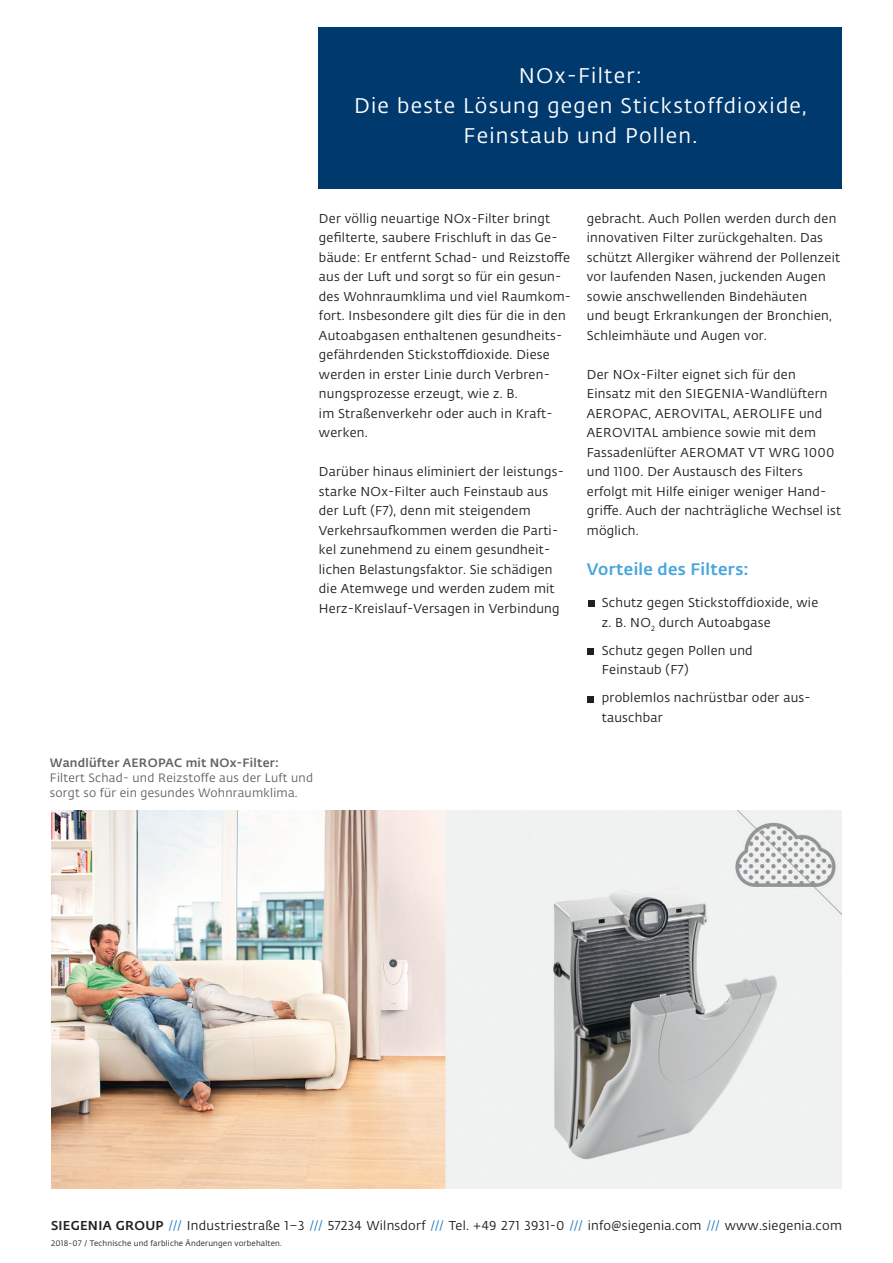
<style>
.page{position:relative;width:893px;height:1263px;background:#fff}
.page>*{position:absolute;margin:0;border:0;box-sizing:border-box;transform-origin:0 0}
.t1{font:21px/30px "Fedra Sans Alt Pro";letter-spacing:.06em;color:#fff;text-align:center}
.Einleitung_Produktvo{font:500 16.5px "Fedra Sans Alt Pro";letter-spacing:.02em;color:#48a6dc}
.copy_OTF{font:12.75px/19.5px "Fedra Sans Alt Pro";letter-spacing:.02em;color:#231f20}
.Aufzählung_Produktvo{font:12.75px/19.5px "Fedra Sans Alt Pro";letter-spacing:.02em;color:#231f20}
.Aufzählung_Produktvo-2{font:12px/15px "Fedra Sans Alt Pro";letter-spacing:.02em;color:#636366}
.copy_OTF-2{font:500 12px "Fedra Sans Alt Pro";letter-spacing:.02em;color:#636366}
.t2{font:7.8px "Fedra Sans Alt Pro";letter-spacing:.02em;color:#231f20}
.s1{font-weight:500}
.s2{color:#277dc1}
</style>
<div class="page">
<div style="left:319px;top:28px;width:523px;height:161px;background:#00396e"></div>
<svg style="left:589px;top:601px;width:6px;height:6px"></svg>
<div style="left:587px;top:648px;width:6px;height:7px;background:#231f20"></div>
<svg style="left:587px;top:696px;width:6px;height:6px"></svg>
<img style="left:51px;top:810px;width:791px;height:378px">
<p class="t1" style="left:354px;top:60px;width:454px">NOx-Filter:<br>Die beste Lösung gegen Stickstoffdioxide,<br>Feinstaub und Pollen.</p>
<p class="copy_OTF" style="left:319px;top:208px;width:254px">Der völlig neuartige NOx-Filter bringt gefilterte, saubere Frischluft in das Ge&shy;bäude: Er entfernt Schad- und Reizstoffe aus der Luft und sorgt so für ein gesun&shy;des Wohnraumklima und viel Raumkom&shy;fort. Insbesondere gilt dies für die in den Autoabgasen enthaltenen gesundheits&shy;gefährdenden Stickstoffdioxide. Diese werden in erster Linie durch Verbren&shy;nungsprozesse erzeugt, wie z. B.</p>
<p class="copy_OTF" style="left:319px;top:403px;width:235px">im Straßenverkehr oder auch in Kraft&shy;werken.</p>
<p class="copy_OTF" style="left:319px;top:461px;width:247px">Darüber hinaus eliminiert der leistungs&shy;starke NOx-Filter auch Feinstaub aus der Luft (F7), denn mit steigendem Verkehrsaufkommen werden die Parti&shy;kel zunehmend zu einem gesundheit&shy;lichen Belastungsfaktor. Sie schädigen die Atemwege und werden zudem mit Herz-Kreislauf-Versagen in Verbindung</p>
<p class="copy_OTF-2" style="left:50px;top:754px;width:231px">Wandlüfter AEROPAC mit NOx-Filter:</p>
<p class="Aufzählung_Produktvo-2" style="left:50px;top:770px;width:265px">Filtert Schad- und Reizstoffe aus der Luft und sorgt so für ein gesundes Wohnraumklima.</p>
<p class="copy_OTF" style="left:587px;top:208px;width:255px">gebracht. Auch Pollen werden durch den innovativen Filter zurückgehalten. Das schützt Allergiker während der Pollenzeit vor laufenden Nasen, juckenden Augen sowie anschwellenden Bindehäuten<br>und beugt Erkrankungen der Bronchien, Schleimhäute und Augen vor.</p>
<p class="copy_OTF" style="left:587px;top:364px;width:256px">Der NOx-Filter eignet sich für den Einsatz mit den SIEGENIA-Wandlüftern AEROPAC, AEROVITAL, AEROLIFE und AEROVITAL ambience sowie mit dem Fassadenlüfter AEROMAT VT WRG 1000 und 1100. Der Austausch des Filters erfolgt mit Hilfe einiger weniger Hand&shy;griffe. Auch der nachträgliche Wechsel ist möglich.</p>
<p class="Einleitung_Produktvo" style="left:587px;top:556px;width:163px">Vorteile des Filters:</p>
<p class="Aufzählung_Produktvo" style="left:602px;top:592px;width:218px">Schutz gegen Stickstoffdioxide, wie z. B. NO<sub>2</sub> durch Autoabgase</p>
<p class="Aufzählung_Produktvo" style="left:602px;top:640px;width:152px">Schutz gegen Pollen und<br>Feinstaub (F7)</p>
<p class="Aufzählung_Produktvo" style="left:602px;top:687px;width:211px">problemlos nachrüstbar oder aus&shy;tauschbar</p>
<p class="copy_OTF" style="left:51px;top:1216px;width:792px"><span class="s1">SIEGENIA GROUP</span> <span class="s2">///</span> Industriestraße 1–3 <span class="s2">///</span> 57234 Wilnsdorf <span class="s2">///</span> Tel. +49 271 3931-0 <span class="s2">///</span> info@siegenia.com <span class="s2">///</span> www.siegenia.com</p>
<p class="t2" style="left:51px;top:1237px;width:232px">2018-07 / Technische und farbliche Änderungen vorbehalten.</p>
</div>
